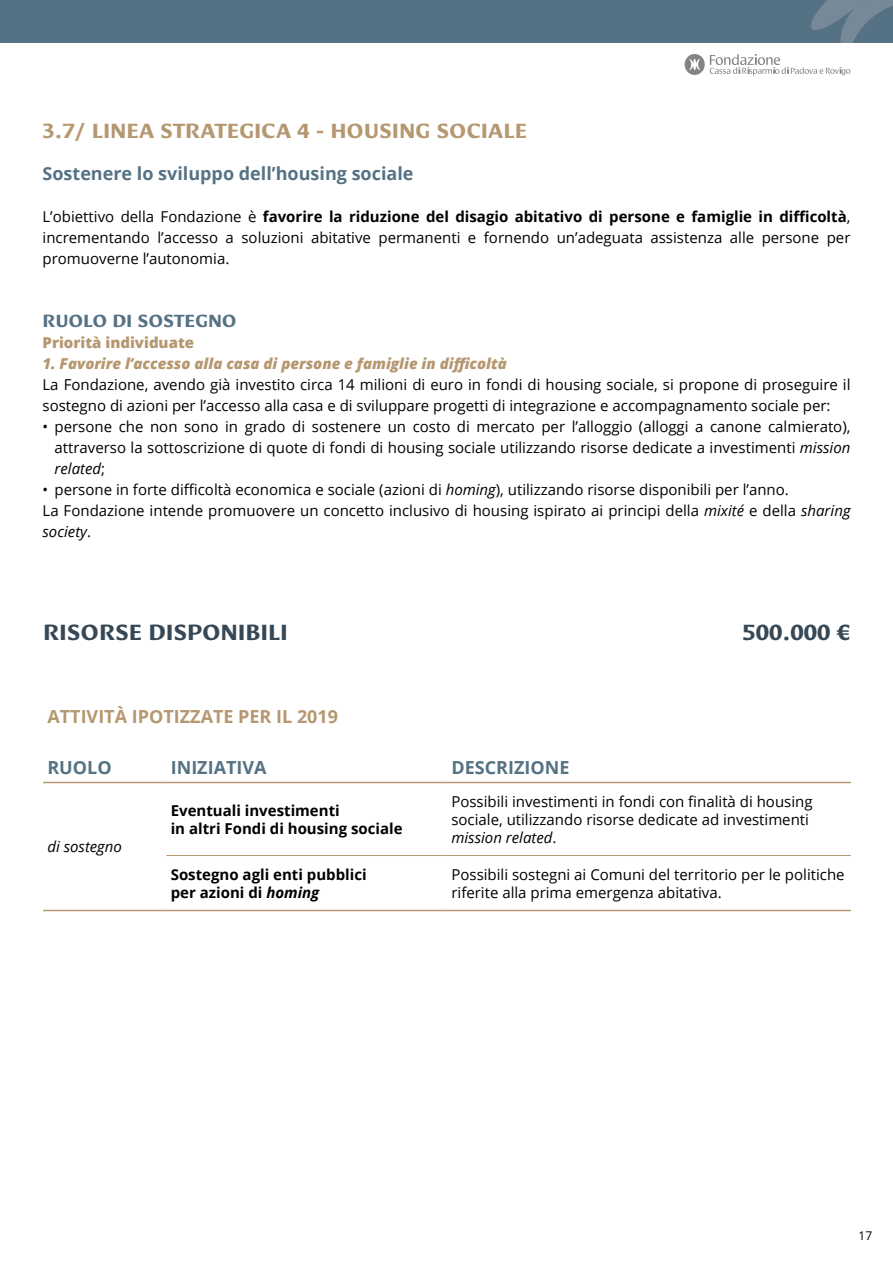
<style>
.page{position:relative;width:893px;height:1263px;background:#fff}
.page>*{position:absolute;margin:0;border:0;box-sizing:border-box;transform-origin:0 0}
.t1{font:700 22.5px "Cora";color:#364755}
.t2{font:700 21px "Cora";color:#b59770}
.t3{font:700 18px "Open Sans";color:#557284}
.t4{font:700 18px "Open Sans";color:#b59770}
.t5{font:700 18px "Cora";color:#557284}
.t6{font:15px/21px "Open Sans";color:#000}
.t7{font:700 15px/18px "Open Sans";color:#000}
.t8{font:italic 800 15px "Open Sans";color:#b59770}
.t9{font:800 15px "Open Sans";color:#b59770}
.t10{font:italic 15px "Open Sans";color:#000}
.t11{font:12px "Open Sans";color:#000}
.s1{font-weight:700}
.s2{font-style:italic}
</style>
<div class="page">
<svg style="left:685px;top:54px;width:165px;height:21px"></svg>
<div style="left:0;top:0;width:893px;height:43px;background:#557284"></div>
<svg style="left:811px;top:0;width:82px;height:43px"></svg>
<hr style="left:43px;top:782px;width:123px;height:1px;background:#b59770">
<hr style="left:166px;top:782px;width:281px;height:1px;background:#b59770">
<hr style="left:447px;top:782px;width:404px;height:1px;background:#b59770">
<hr style="left:43px;top:910px;width:123px;height:1px;background:#b59770">
<hr style="left:166px;top:910px;width:281px;height:1px;background:#b59770">
<hr style="left:447px;top:910px;width:404px;height:1px;background:#b59770">
<hr style="left:166px;top:855px;width:281px;height:1px;background:#b59770">
<hr style="left:447px;top:855px;width:404px;height:1px;background:#b59770">
<h2 class="t2" style="left:43px;top:118px;width:486px">3.7/ LINEA STRATEGICA 4 - HOUSING SOCIALE</h2>
<p class="t3" style="left:43px;top:161px;width:372px">Sostenere lo sviluppo dell’housing sociale</p>
<p class="t6" style="left:43px;top:206px;width:809px;text-align:justify">L’obiettivo della Fondazione è <span class="s1">favorire la riduzione del disagio abitativo di persone e famiglie in difficoltà</span>, incrementando l’accesso a soluzioni abitative permanenti e fornendo un’adeguata assistenza alle persone per promuoverne l’autonomia.</p>
<p class="t5" style="left:43px;top:310px;width:196px">RUOLO DI SOSTEGNO</p>
<p class="t9" style="left:43px;top:331px;width:153px">Priorità individuate</p>
<p class="t8" style="left:43px;top:352px;width:466px">1. Favorire l’accesso alla casa di persone e famiglie in difficoltà</p>
<p class="t6" style="left:43px;top:374px;width:809px">La Fondazione, avendo già investito circa 14 milioni di euro in fondi di housing sociale, si propone di proseguire il sostegno di azioni per l’accesso alla casa e di sviluppare progetti di integrazione e accompagnamento sociale per:</p>
<p class="t6" style="left:55px;top:416px;width:797px;text-align:justify;text-indent:-12px">• persone che non sono in grado di sostenere un costo di mercato per l’alloggio (alloggi a canone calmierato), attraverso la sottoscrizione di quote di fondi di housing sociale utilizzando risorse dedicate a investimenti <span class="s2">mission related</span>;</p>
<p class="t6" style="left:43px;top:479px;width:809px">• persone in forte difficoltà economica e sociale (azioni di <span class="s2">homing</span>), utilizzando risorse disponibili per l’anno.<br>La Fondazione intende promuovere un concetto inclusivo di housing ispirato ai principi della <span class="s2">mixité</span> e della <span class="s2">sharing society</span>.</p>
<h1 class="t1" style="left:43px;top:619px;width:246px">RISORSE DISPONIBILI</h1>
<h1 class="t1" style="left:742px;top:619px;width:109px">500.000 €</h1>
<p class="t4" style="left:47px;top:704px;width:292px">ATTIVITÀ IPOTIZZATE PER IL 2019</p>
<p class="t3" style="left:47px;top:755px;width:66px">RUOLO</p>
<p class="t3" style="left:171px;top:755px;width:97px">INIZIATIVA</p>
<p class="t3" style="left:451px;top:755px;width:120px">DESCRIZIONE</p>
<p class="t10" style="left:47px;top:836px;width:76px">di sostegno</p>
<p class="t7" style="left:171px;top:801px;width:233px">Eventuali investimenti<br>in altri Fondi di housing sociale</p>
<p class="t6" style="left:451px;top:792px;width:363px;line-height:18px">Possibili investimenti in fondi con finalità di housing sociale, utilizzando risorse dedicate ad investimenti <span class="s2">mission related</span>.</p>
<p class="t7" style="left:171px;top:865px;width:197px">Sostegno agli enti pubblici per azioni di <span class="s2">homing</span></p>
<p class="t6" style="left:451px;top:865px;width:395px;line-height:18px">Possibili sostegni ai Comuni del territorio per le politiche riferite alla prima emergenza abitativa.</p>
<p class="t11" style="left:858px;top:1227px;width:15px">17</p>
</div>
